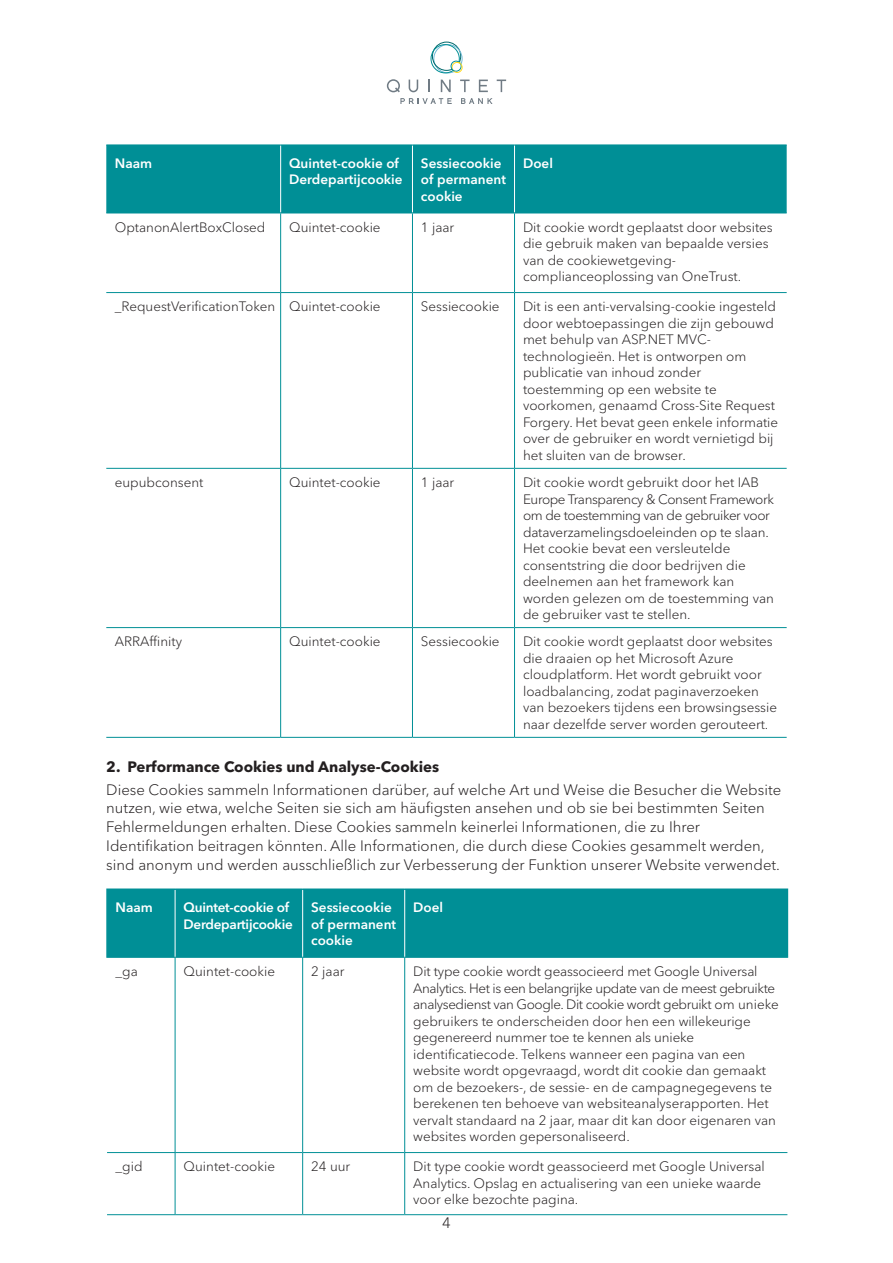
<style>
.page{position:relative;width:893px;height:1263px;background:#fff}
.page>*{position:absolute;margin:0;border:0;box-sizing:border-box;transform-origin:0 0}
.t1{font:300 15px/18.8px "Avenir Next LT Pro";color:#231f20}
.t2{font:700 15px "Avenir Next LT Pro";color:#231f20}
.t3{font:300 13.5px/16.5px "Avenir Next LT Pro";color:#231f20}
.t4{font:600 13.5px/16.5px "Avenir Next LT Pro";color:#fff}
.t5{font:600 13.5px/16.5px "Avenir Next LT Pro";letter-spacing:-.02em;color:#fff}
</style>
<div class="page">
<svg style="left:430px;top:42px;width:33px;height:32px"></svg>
<svg style="left:387px;top:79px;width:13px;height:13px"></svg>
<svg style="left:409px;top:80px;width:9px;height:12px"></svg>
<svg style="left:429px;top:80px;width:1px;height:12px"></svg>
<svg style="left:460px;top:80px;width:10px;height:12px"></svg>
<svg style="left:497px;top:80px;width:9px;height:12px"></svg>
<svg style="left:479px;top:80px;width:9px;height:12px"></svg>
<svg style="left:441px;top:80px;width:10px;height:12px"></svg>
<svg style="left:461px;top:98px;width:32px;height:6px"></svg>
<svg style="left:400px;top:98px;width:52px;height:6px"></svg>
<div style="left:106px;top:146px;width:681px;height:67px;background:#008f96"></div>
<hr style="left:280px;top:145px;width:1px;height:68px;background:#fff">
<hr style="left:412px;top:145px;width:1px;height:68px;background:#fff">
<hr style="left:514px;top:145px;width:1px;height:68px;background:#fff">
<hr style="left:106px;top:213px;width:175px;height:1px;background:#008f96">
<hr style="left:281px;top:213px;width:131px;height:1px;background:#008f96">
<hr style="left:280px;top:213px;width:1px;height:79px;background:#008f96">
<hr style="left:412px;top:213px;width:102px;height:1px;background:#008f96">
<hr style="left:412px;top:213px;width:1px;height:79px;background:#008f96">
<hr style="left:514px;top:213px;width:273px;height:1px;background:#008f96">
<hr style="left:514px;top:213px;width:1px;height:79px;background:#008f96">
<hr style="left:280px;top:293px;width:1px;height:175px;background:#008f96">
<hr style="left:412px;top:293px;width:1px;height:175px;background:#008f96">
<hr style="left:514px;top:293px;width:1px;height:175px;background:#008f96">
<hr style="left:106px;top:468px;width:175px;height:1px;background:#008f96">
<hr style="left:281px;top:468px;width:131px;height:1px;background:#008f96">
<hr style="left:280px;top:469px;width:1px;height:158px;background:#008f96">
<hr style="left:412px;top:468px;width:102px;height:1px;background:#008f96">
<hr style="left:412px;top:469px;width:1px;height:158px;background:#008f96">
<hr style="left:514px;top:468px;width:273px;height:1px;background:#008f96">
<hr style="left:514px;top:469px;width:1px;height:158px;background:#008f96">
<hr style="left:106px;top:627px;width:175px;height:1px;background:#008f96">
<hr style="left:281px;top:627px;width:131px;height:1px;background:#008f96">
<hr style="left:280px;top:628px;width:1px;height:109px;background:#008f96">
<hr style="left:412px;top:627px;width:102px;height:1px;background:#008f96">
<hr style="left:412px;top:628px;width:1px;height:109px;background:#008f96">
<hr style="left:514px;top:627px;width:273px;height:1px;background:#008f96">
<hr style="left:514px;top:628px;width:1px;height:109px;background:#008f96">
<hr style="left:106px;top:737px;width:175px;height:1px;background:#008f96">
<hr style="left:281px;top:737px;width:131px;height:1px;background:#008f96">
<hr style="left:412px;top:737px;width:102px;height:1px;background:#008f96">
<hr style="left:514px;top:737px;width:273px;height:1px;background:#008f96">
<hr style="left:106px;top:145px;width:175px;height:1px;background:#008f96">
<hr style="left:281px;top:145px;width:131px;height:1px;background:#008f96">
<hr style="left:412px;top:145px;width:102px;height:1px;background:#008f96">
<hr style="left:514px;top:145px;width:273px;height:1px;background:#008f96">
<hr style="left:106px;top:292px;width:175px;height:1px;background:#008f96">
<hr style="left:281px;top:292px;width:131px;height:1px;background:#008f96">
<hr style="left:412px;top:292px;width:102px;height:1px;background:#008f96">
<hr style="left:514px;top:292px;width:273px;height:1px;background:#008f96">
<div style="left:108px;top:890px;width:679px;height:67px;background:#008f96"></div>
<hr style="left:106px;top:890px;width:2px;height:67px;background:#008f96">
<hr style="left:106px;top:888px;width:69px;height:2px;background:#008f96">
<hr style="left:175px;top:888px;width:128px;height:2px;background:#008f96">
<hr style="left:303px;top:888px;width:102px;height:2px;background:#008f96">
<hr style="left:787px;top:890px;width:1px;height:67px;background:#008f96">
<hr style="left:405px;top:888px;width:383px;height:2px;background:#008f96">
<hr style="left:175px;top:890px;width:1px;height:67px;background:#fff">
<hr style="left:302px;top:890px;width:1px;height:67px;background:#fff">
<hr style="left:404px;top:890px;width:1px;height:67px;background:#fff">
<hr style="left:106px;top:957px;width:69px;height:1px;background:#008f96">
<hr style="left:175px;top:957px;width:128px;height:1px;background:#008f96">
<hr style="left:175px;top:958px;width:1px;height:194px;background:#008f96">
<hr style="left:303px;top:957px;width:102px;height:1px;background:#008f96">
<hr style="left:302px;top:958px;width:1px;height:194px;background:#008f96">
<hr style="left:405px;top:957px;width:383px;height:1px;background:#008f96">
<hr style="left:404px;top:958px;width:1px;height:194px;background:#008f96">
<hr style="left:107px;top:1152px;width:68px;height:1px;background:#008f96">
<hr style="left:175px;top:1152px;width:128px;height:1px;background:#008f96">
<hr style="left:175px;top:1153px;width:1px;height:61px;background:#008f96">
<hr style="left:303px;top:1152px;width:102px;height:1px;background:#008f96">
<hr style="left:302px;top:1153px;width:1px;height:61px;background:#008f96">
<hr style="left:405px;top:1152px;width:382px;height:1px;background:#008f96">
<hr style="left:404px;top:1153px;width:1px;height:61px;background:#008f96">
<hr style="left:107px;top:1214px;width:68px;height:1px;background:#008f96">
<hr style="left:175px;top:1214px;width:128px;height:1px;background:#008f96">
<hr style="left:303px;top:1214px;width:102px;height:1px;background:#008f96">
<hr style="left:405px;top:1214px;width:382px;height:1px;background:#008f96">
<p class="t4" style="left:115px;top:155px;width:39px">Naam</p>
<p class="t4" style="left:289px;top:155px;width:115px">Quintet-cookie of<br>Derdepartijcookie</p>
<p class="t4" style="left:421px;top:155px;width:87px">Sessiecookie of permanent cookie</p>
<p class="t4" style="left:523px;top:155px;width:31px">Doel</p>
<p class="t3" style="left:115px;top:219px;width:152px">OptanonAlertBoxClosed</p>
<p class="t3" style="left:289px;top:219px;width:93px">Quintet-cookie</p>
<p class="t3" style="left:421px;top:219px;width:35px">1 jaar</p>
<p class="t3" style="left:523px;top:219px;width:251px">Dit cookie wordt geplaatst door websites die gebruik maken van bepaalde versies van de cookiewetgeving&shy;complianceoplossing van OneTrust.</p>
<p class="t3" style="left:115px;top:298px;width:267px">_RequestVerificationToken Quintet-cookie</p>
<p class="t3" style="left:421px;top:298px;width:80px">Sessiecookie</p>
<p class="t3" style="left:523px;top:298px;width:257px">Dit is een anti-vervalsing-cookie ingesteld door webtoepassingen die zijn gebouwd met behulp van ASP.NET MVC&shy;technologieën. Het is ontworpen om publicatie van inhoud zonder toestemming op een website te voorkomen, genaamd Cross-Site Request Forgery. Het bevat geen enkele informatie over de gebruiker en wordt vernietigd bij het sluiten van de browser.</p>
<p class="t3" style="left:115px;top:474px;width:90px">eupubconsent</p>
<p class="t3" style="left:289px;top:474px;width:93px">Quintet-cookie</p>
<p class="t3" style="left:421px;top:474px;width:35px">1 jaar</p>
<p class="t3" style="left:523px;top:474px;width:252px">Dit cookie wordt gebruikt door het IAB Europe Transparency &amp; Consent Framework om de toestemming van de gebruiker voor dataverzamelingsdoeleinden op te slaan.<br>Het cookie bevat een versleutelde consentstring die door bedrijven die deelnemen aan het framework kan worden gelezen om de toestemming van de gebruiker vast te stellen.</p>
<p class="t3" style="left:115px;top:633px;width:69px">ARRAffinity</p>
<p class="t3" style="left:289px;top:633px;width:93px">Quintet-cookie</p>
<p class="t3" style="left:421px;top:633px;width:80px">Sessiecookie</p>
<p class="t3" style="left:523px;top:633px;width:255px">Dit cookie wordt geplaatst door websites die draaien op het Microsoft Azure cloudplatform. Het wordt gebruikt voor loadbalancing, zodat paginaverzoeken van bezoekers tijdens een browsingsessie naar dezelfde server worden gerouteert.</p>
<p class="t2" style="left:106px;top:757px;width:334px">2. Performance Cookies und Analyse-Cookies</p>
<p class="t1" style="left:106px;top:780px;width:676px">Diese Cookies sammeln Informationen darüber, auf welche Art und Weise die Besucher die Website nutzen, wie etwa, welche Seiten sie sich am häufigsten ansehen und ob sie bei bestimmten Seiten Fehlermeldungen erhalten. Diese Cookies sammeln keinerlei Informationen, die zu Ihrer Identifikation beitragen könnten. Alle Informationen, die durch diese Cookies gesammelt werden, sind anonym und werden ausschließlich zur Verbesserung der Funktion unserer Website verwendet.</p>
<p class="t4" style="left:116px;top:899px;width:39px">Naam</p>
<p class="t5" style="left:184px;top:899px;width:111px">Quintet-cookie of<br>Derdepartijcookie</p>
<p class="t4" style="left:311px;top:899px;width:87px">Sessiecookie of permanent cookie</p>
<p class="t4" style="left:413px;top:899px;width:31px">Doel</p>
<p class="t3" style="left:116px;top:963px;width:24px">_ga</p>
<p class="t3" style="left:184px;top:963px;width:93px">Quintet-cookie</p>
<p class="t3" style="left:311px;top:963px;width:35px">2 jaar</p>
<p class="t3" style="left:413px;top:963px;width:367px">Dit type cookie wordt geassocieerd met Google Universal Analytics. Het is een belangrijke update van de meest gebruikte analysedienst van Google. Dit cookie wordt gebruikt om unieke gebruikers te onderscheiden door hen een willekeurige gegenereerd nummer toe te kennen als unieke identificatiecode. Telkens wanneer een pagina van een website wordt opgevraagd, wordt dit cookie dan gemaakt om de bezoekers-, de sessie- en de campagnegegevens te berekenen ten behoeve van websiteanalyserapporten. Het vervalt standaard na 2 jaar, maar dit kan door eigenaren van websites worden gepersonaliseerd.</p>
<p class="t3" style="left:116px;top:1158px;width:29px">_gid</p>
<p class="t3" style="left:184px;top:1158px;width:93px">Quintet-cookie</p>
<p class="t3" style="left:311px;top:1158px;width:41px">24 uur</p>
<p class="t3" style="left:413px;top:1158px;width:353px">Dit type cookie wordt geassocieerd met Google Universal<br>Analytics. Opslag en actualisering van een unieke waarde voor elke bezochte pagina.</p>
<p class="t1" style="left:442px;top:1213px;width:10px">4</p>
</div>
